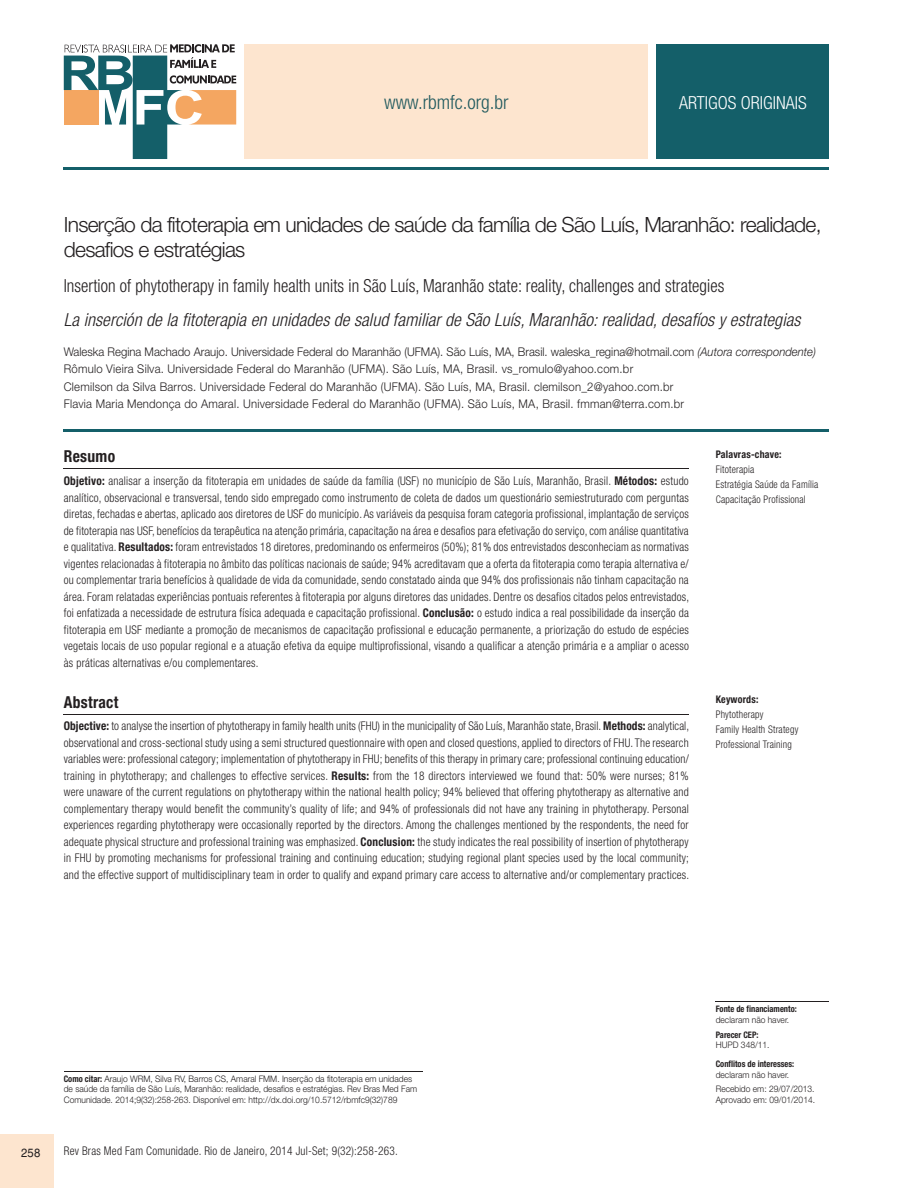
<style>
.page{position:relative;width:918px;height:1188px;background:#fff}
.page>*{position:absolute;margin:0;border:0;box-sizing:border-box;transform-origin:0 0}
.t1{font:300 21px/25.2px "Helvetica Neue";letter-spacing:-.035em;color:#231f20}
.t2{font:300 condensed 19.5px "Helvetica Neue";color:#215a5e}
.t3{font:italic 300 condensed 18px "Helvetica Neue";letter-spacing:.005em;color:#231f20}
.t4{font:300 condensed 18px "Helvetica Neue";letter-spacing:.005em;color:#231f20;scale:.94 1}
.t5{font:300 condensed 18px "Helvetica Neue";color:#fff}
.t6{font:700 condensed 16.5px "Helvetica Neue";letter-spacing:.02em;color:#231f20;scale:.94 1}
.t7{font:300 condensed 12px/16.5px "Helvetica Neue";letter-spacing:.02em;color:#231f20;text-align:justify;scale:.94 1}
.t8{font:300 12px/17.4px "Helvetica Neue";letter-spacing:.02em;color:#231f20;scale:.94 1}
.t9{font:12px "Helvetica";color:#231f20;scale:.94 1}
.t10{font:300 condensed 10.5px/15px "Helvetica Neue";letter-spacing:.02em;color:#231f20;scale:.94 1}
.t11{font:700 condensed 10.5px "Helvetica Neue";letter-spacing:.02em;color:#231f20;scale:.94 1}
.t12{font:300 9px/10.5px "Helvetica Neue";color:#231f20;scale:.94 1}
.t13{font:700 condensed 9px "Helvetica Neue";color:#231f20;scale:.94 1}
.s1{font-style:italic}
.s2{font-weight:700}
.s3{font-weight:700;font-stretch:condensed}
</style>
<div class="page">
<svg style="left:64px;top:44px;width:172px;height:115px"></svg>
<div style="left:245px;top:44px;width:403px;height:115px;background:#fde5cf"></div>
<hr style="left:64px;top:167px;width:765px;height:3px;background:#145f69">
<div style="left:0;top:1135px;width:53px;height:53px;background:#fde5cf"></div>
<hr style="left:64px;top:429px;width:765px;height:3px;background:#145f69">
<hr style="left:64px;top:469px;width:625px;height:1px;background:#231f20">
<hr style="left:64px;top:714px;width:625px;height:1px;background:#231f20">
<hr style="left:64px;top:1071px;width:358px;height:1px;background:#231f20">
<hr style="left:716px;top:1001px;width:113px;height:1px;background:#231f20">
<div style="left:657px;top:44px;width:172px;height:115px;background:#145f69"></div>
<h2 class="t2" style="left:384px;top:95px;width:126px">www.rbmfc.org.br</h2>
<h3 class="t5" style="left:679px;top:96px;width:129px">ARTIGOS ORIGINAIS</h3>
<h1 class="t1" style="left:64px;top:214px;width:759px">Inserção da fitoterapia em unidades de saúde da família de São Luís, Maranhão: realidade, desafios e estratégias</h1>
<h3 class="t4" style="left:64px;top:279px;width:704px">Insertion of phytotherapy in family health units in São Luís, Maranhão state: reality, challenges and strategies</h3>
<h3 class="t3" style="left:64px;top:313px;width:738px">La inserción de la fitoterapia en unidades de salud familiar de São Luís, Maranhão: realidad, desafíos y estrategias</h3>
<p class="t8" style="left:64px;top:344px;width:802px">Waleska Regina Machado Araujo. Universidade Federal do Maranhão (UFMA). São Luís, MA, Brasil. waleska_regina@hotmail.com <span class="s1">(Autora correspondente)<br></span>Rômulo Vieira Silva. Universidade Federal do Maranhão (UFMA). São Luís, MA, Brasil. vs_romulo@yahoo.com.br<br>Clemilson da Silva Barros. Universidade Federal do Maranhão (UFMA). São Luís, MA, Brasil. clemilson_2@yahoo.com.br<br>Flavia Maria Mendonça do Amaral. Universidade Federal do Maranhão (UFMA). São Luís, MA, Brasil. fmman@terra.com.br</p>
<h3 class="t6" style="left:64px;top:450px;width:56px">Resumo</h3>
<p class="t7" style="left:64px;top:474px;width:667px"><span class="s2">Objetivo:</span> analisar a inserção da fitoterapia em unidades de saúde da família (USF) no município de São Luís, Maranhão, Brasil. <span class="s2">Métodos:</span> estudo analítico, observacional e transversal, tendo sido empregado como instrumento de coleta de dados um questionário semiestruturado com perguntas diretas, fechadas e abertas, aplicado aos diretores de USF do município. As variáveis da pesquisa foram categoria profissional, implantação de serviços de fitoterapia nas USF, benefícios da terapêutica na atenção primária, capacitação na área e desafios para efetivação do serviço, com análise quantitativa e qualitativa. <span class="s2">Resultados:</span> foram entrevistados 18 diretores, predominando os enfermeiros (50%); 81% dos entrevistados desconheciam as normativas vigentes relacionadas à fitoterapia no âmbito das políticas nacionais de saúde; 94% acreditavam que a oferta da fitoterapia como terapia alternativa e/ ou complementar traria benefícios à qualidade de vida da comunidade, sendo constatado ainda que 94% dos profissionais não tinham capacitação na área. Foram relatadas experiências pontuais referentes à fitoterapia por alguns diretores das unidades. Dentre os desafios citados pelos entrevistados, foi enfatizada a necessidade de estrutura física adequada e capacitação profissional. <span class="s2">Conclusão:</span> o estudo indica a real possibilidade da inserção da fitoterapia em USF mediante a promoção de mecanismos de capacitação profissional e educação permanente, a priorização do estudo de espécies vegetais locais de uso popular regional e a atuação efetiva da equipe multiprofissional, visando a qualificar a atenção primária e a ampliar o acesso às práticas alternativas e/ou complementares.</p>
<h3 class="t6" style="left:64px;top:696px;width:60px">Abstract</h3>
<p class="t7" style="left:64px;top:719px;width:667px"><span class="s2">Objective:</span> to analyse the insertion of phytotherapy in family health units (FHU) in the municipality of São Luís, Maranhão state, Brasil. <span class="s2">Methods:</span> analytical, observational and cross-sectional study using a semi structured questionnaire with open and closed questions, applied to directors of FHU. The research variables were: professional category; implementation of phytotherapy in FHU; benefits of this therapy in primary care; professional continuing education/ training in phytotherapy; and challenges to effective services. <span class="s2">Results:</span> from the 18 directors interviewed we found that: 50% were nurses; 81% were unaware of the current regulations on phytotherapy within the national health policy; 94% believed that offering phytotherapy as alternative and complementary therapy would benefit the community’s quality of life; and 94% of professionals did not have any training in phytotherapy. Personal experiences regarding phytotherapy were occasionally reported by the directors. Among the challenges mentioned by the respondents, the need for adequate physical structure and professional training was emphasized. <span class="s2">Conclusion:</span> the study indicates the real possibility of insertion of phytotherapy in FHU by promoting mechanisms for professional training and continuing education; studying regional plant species used by the local community; and the effective support of multidisciplinary team in order to qualify and expand primary care access to alternative and/or complementary practices.</p>
<p class="t11" style="left:716px;top:451px;width:72px">Palavras-chave:</p>
<p class="t10" style="left:716px;top:463px;width:111px">Fitoterapia<br>Estratégia Saúde da Família<br>Capacitação Profissional</p>
<p class="t11" style="left:716px;top:696px;width:47px">Keywords:</p>
<p class="t10" style="left:716px;top:708px;width:89px">Phytotherapy<br>Family Health Strategy<br>Professional Training</p>
<p class="t12" style="left:64px;top:1074px;width:377px"><span class="s3">Como citar:</span> Araujo WRM, Silva RV, Barros CS, Amaral FMM. Inserção da fitoterapia em unidades de saúde da família de São Luís, Maranhão: realidade, desafios e estratégias. Rev Bras Med Fam<br>Comunidade. 2014;9(32):258-263. Disponível em: http://dx.doi.org/10.5712/rbmfc9(32)789</p>
<p class="t9" style="left:21px;top:1148px;width:22px">258</p>
<p class="t7" style="left:64px;top:1144px;width:357px">Rev Bras Med Fam Comunidade. Rio de Janeiro, 2014 Jul-Set; 9(32):258-263.</p>
<p class="t13" style="left:716px;top:1006px;width:88px">Fonte de financiamento:</p>
<p class="t12" style="left:716px;top:1015px;width:80px">declaram não haver.</p>
<p class="t13" style="left:716px;top:1031px;width:47px">Parecer CEP:</p>
<p class="t12" style="left:716px;top:1041px;width:59px">HUPD 348/11.</p>
<p class="t13" style="left:716px;top:1061px;width:85px">Conflitos de interesses:</p>
<p class="t12" style="left:716px;top:1068px;width:107px;line-height:14.7px">declaram não haver.<br>Recebido em: 29/07/2013.</p>
<p class="t12" style="left:716px;top:1095px;width:107px">Aprovado em: 09/01/2014.</p>
</div>
